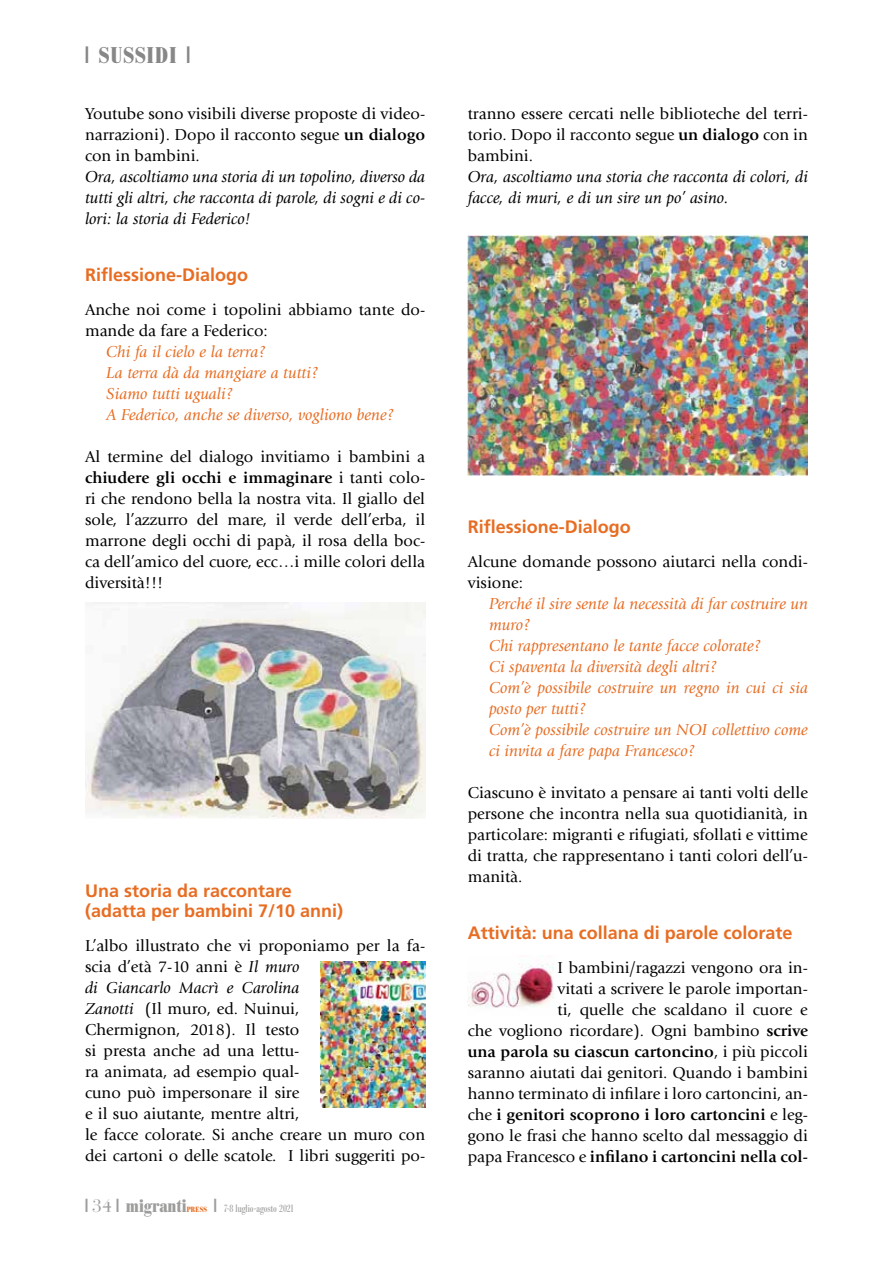
<style>
.page{position:relative;width:893px;height:1263px;background:#fff}
.page>*{position:absolute;margin:0;border:0;box-sizing:border-box;transform-origin:0 0}
.t1{font:700 condensed 22.5px "Bodoni BE";letter-spacing:.04em;color:#878787}
.t2{font:700 18px/19.5px "Frutiger";color:#e76d23}
.t3{font:700 condensed 18px "Bodoni BE";color:#9d9d9c}
.t4{font:16.5px/21px "Giovanni";color:#000;text-align:justify}
.t5{font:italic 16.5px/21px "Giovanni";color:#e76d23}
.t6{font:italic 16.5px/21px "Giovanni";color:#000;text-align:justify}
.t7{font:condensed 10.5px "Bodoni BE";color:#9d9d9c}
.t8{font:700 condensed 7.5px "Bodoni BE";letter-spacing:.04em;color:#e76d23}
.s1{font-family:"False Positive BRK";font-weight:400;font-stretch:normal}
.s2{font-weight:700}
.s3{font-style:italic}
.s4{font-family:"Bauer Bodoni Std";font-weight:400;font-stretch:normal}
.s5{font-family:"False Positive BRK";font-stretch:normal;font-size:18px}
</style>
<div class="page">
<img style="left:85px;top:603px;width:340px;height:216px">
<img style="left:468px;top:235px;width:340px;height:241px">
<img style="left:468px;top:964px;width:86px;height:44px">
<img style="left:321px;top:961px;width:104px;height:146px">
<h1 class="t1" style="left:85px;top:43px;width:107px"><span class="s1">1</span> SUSSIDI <span class="s1">1</span></h1>
<p class="t4" style="left:85px;top:103px;width:342px">Youtube sono visibili diverse proposte di video&shy;narrazioni). Dopo il racconto segue <span class="s2">un dialogo </span>con in bambini.</p>
<p class="t6" style="left:85px;top:166px;width:342px">Ora, ascoltiamo una storia di un topolino, diverso da tutti gli altri, che racconta di parole, di sogni e di co&shy;lori: la storia di Federico!</p>
<p class="t2" style="left:85px;top:265px;width:165px">Riflessione-Dialogo</p>
<p class="t4" style="left:85px;top:299px;width:342px">Anche noi come i topolini abbiamo tante do&shy;mande da fare a Federico:</p>
<p class="t5" style="left:106px;top:341px;width:289px">Chi fa il cielo e la terra?<br>La terra dà da mangiare a tutti?<br>Siamo tutti uguali?<br>A Federico, anche se diverso, vogliono bene?</p>
<p class="t4" style="left:85px;top:446px;width:342px">Al termine del dialogo invitiamo i bambini a <span class="s2">chiudere gli occhi e immaginare</span> i tanti colo&shy;ri che rendono bella la nostra vita. Il giallo del sole, l’azzurro del mare, il verde dell’erba, il marrone degli occhi di papà, il rosa della boc&shy;ca dell’amico del cuore, ecc…i mille colori della diversità!!!</p>
<p class="t2" style="left:85px;top:881px;width:260px">Una storia da raccontare (adatta per bambini 7/10 anni)</p>
<p class="t4" style="left:85px;top:935px;width:342px;text-align:left">L’albo illustrato che vi proponiamo per la fa&shy;scia d’età 7-10 anni è <span class="s3">Il muro<br>di Giancarlo Macrì e Carolina<br>Zanotti</span> (Il muro, ed. Nuinui,<br>Chermignon, 2018). Il testo<br>si presta anche ad una lettu-<br>ra animata, ad esempio qual-<br>cuno può impersonare il sire<br>e il suo aiutante, mentre altri,<br>le facce colorate. Si anche creare un muro con dei cartoni o delle scatole. I libri suggeriti po-</p>
<p class="t3" style="left:85px;top:1196px;width:103px"><span class="s1">1</span> <span class="s4">34</span> <span class="s1">1</span> migranti</p>
<p class="t8" style="left:187px;top:1205px;width:22px">PRESS</p>
<p class="t7" style="left:214px;top:1203px;width:82px"><span class="s5">1</span> 7-8 luglio-agosto 2021</p>
<p class="t4" style="left:468px;top:103px;width:342px">tranno essere cercati nelle biblioteche del terri&shy;torio. Dopo il racconto segue <span class="s2">un dialogo</span> con in bambini.</p>
<p class="t6" style="left:468px;top:166px;width:342px">Ora, ascoltiamo una storia che racconta di colori, di facce, di muri, e di un sire un po’ asino.</p>
<p class="t2" style="left:468px;top:517px;width:165px">Riflessione-Dialogo</p>
<p class="t4" style="left:468px;top:551px;width:342px">Alcune domande possono aiutarci nella condi&shy;visione:</p>
<p class="t5" style="left:489px;top:593px;width:320px">Perché il sire sente la necessità di far costruire un muro?<br>Chi rappresentano le tante facce colorate?<br>Ci spaventa la diversità degli altri?<br>Com’è possibile costruire un regno in cui ci sia posto per tutti?<br>Com’è possibile costruire un NOI collettivo come ci invita a fare papa Francesco?</p>
<p class="t4" style="left:468px;top:782px;width:342px">Ciascuno è invitato a pensare ai tanti volti delle persone che incontra nella sua quotidianità, in particolare: migranti e rifugiati, sfollati e vittime di tratta, che rappresentano i tanti colori dell’u&shy;manità.</p>
<p class="t2" style="left:468px;top:923px;width:326px">Attività: una collana di parole colorate</p>
<p class="t4" style="left:468px;top:957px;width:342px;text-align:right">I bambini/ragazzi vengono ora in-<br>vitati a scrivere le parole importan-<br>ti, quelle che scaldano il cuore e<br>che vogliono ricordare). Ogni bambino <span class="s2">scrive una parola su ciascun cartoncino</span>, i più piccoli saranno aiutati dai genitori. Quando i bambini hanno terminato di infilare i loro cartoncini, an&shy;che <span class="s2">i genitori scoprono i loro cartoncini</span> e leg&shy;gono le frasi che hanno scelto dal messaggio di papa Francesco e <span class="s2">infilano i cartoncini nella col-</span></p>
</div>
